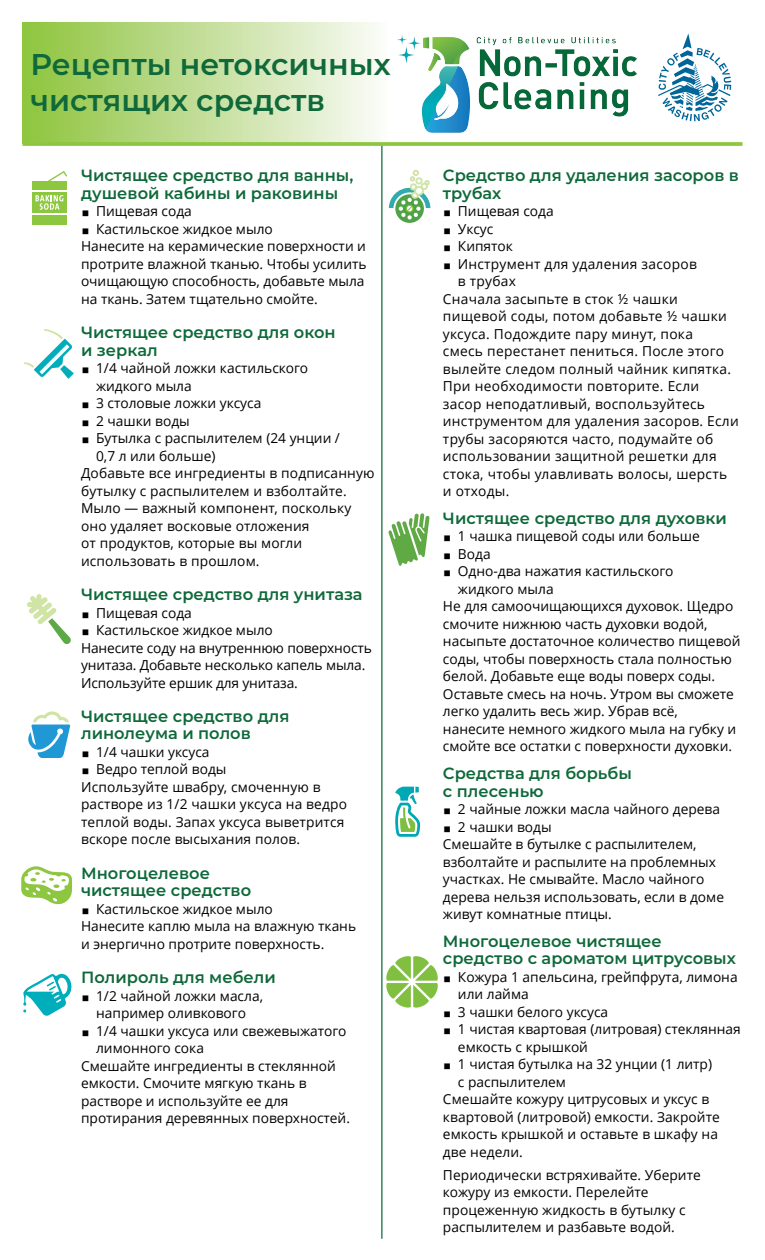
<style>
.page{position:relative;width:765px;height:1260px;background:#fff}
.page>*{position:absolute;margin:0;border:0;box-sizing:border-box;transform-origin:0 0}
.t1{font:600 30px/36px "Montserrat";color:#0f693a}
.subheads{font:600 16.25px/17.5px "Montserrat";color:#0f693a}
.text{font:13.75px/17.5px "Open Sans";color:#000}
.text-2{font:13.75px/17.5px "Open Sans";letter-spacing:.02em;color:#000}
</style>
<div class="page">
<div style="left:22px;top:22px;width:366px;height:122px;background:linear-gradient(to right,#8ec43d,#fbfbf9)"></div>
<img style="left:397px;top:35px;width:240px;height:98px">
<div style="left:32px;top:181px;width:34px;height:8px;background:#8dc63f"></div>
<div style="left:32px;top:215px;width:34px;height:9px;background:#8dc63f"></div>
<div style="left:32px;top:192px;width:34px;height:21px;background:#8dc63f"></div>
<svg style="left:48px;top:171px;width:19px;height:13px"></svg>
<svg style="left:35px;top:195px;width:28px;height:15px"></svg>
<svg style="left:24px;top:329px;width:50px;height:50px"></svg>
<svg style="left:27px;top:594px;width:44px;height:50px"></svg>
<svg style="left:28px;top:711px;width:42px;height:47px"></svg>
<svg style="left:21px;top:866px;width:51px;height:38px"></svg>
<svg style="left:23px;top:974px;width:49px;height:42px"></svg>
<div style="left:387px;top:186px;width:45px;height:45px;border:2px solid #fff;border-radius:50%"></div>
<svg style="left:394px;top:193px;width:31px;height:31px"></svg>
<div style="left:393px;top:192px;width:33px;height:33px;border:2px solid #fff;border-radius:50%"></div>
<svg style="left:387px;top:170px;width:45px;height:50px"></svg>
<svg style="left:388px;top:513px;width:42px;height:53px"></svg>
<svg style="left:395px;top:787px;width:26px;height:50px"></svg>
<svg style="left:386px;top:956px;width:52px;height:52px"></svg>
<hr style="left:381px;top:145px;width:1px;height:1094px;background:#0f693a">
<svg style="left:658px;top:33px;width:73px;height:88px"></svg>
<svg style="left:22px;top:142px;width:720px;height:4px;background:#92c848"></svg>
<p class="t1" style="left:31px;top:45px;width:362px">Рецепты нетоксичных чистящих средств</p>
<p class="subheads" style="left:81px;top:166px;width:274px">Чистящее средство для ванны, душевой кабины и раковины</p>
<p class="text" style="left:81px;top:202px;width:112px">◼ Пищевая сода</p>
<p class="text" style="left:81px;top:220px;width:193px">◼ Кастильское жидкое мыло</p>
<p class="text" style="left:81px;top:237px;width:287px">Нанесите на керамические поверхности и протрите влажной тканью. Чтобы усилить очищающую способность, добавьте мыла на ткань. Затем тщательно смойте.</p>
<p class="subheads" style="left:81px;top:323px;width:256px">Чистящее средство для окон и зеркал</p>
<p class="text" style="left:96px;top:359px;width:214px;text-indent:-15px">◼ 1/4 чайной ложки кастильского жидкого мыла</p>
<p class="text" style="left:81px;top:394px;width:182px">◼ 3 столовые ложки уксуса</p>
<p class="text" style="left:81px;top:412px;width:110px">◼ 2 чашки воды</p>
<p class="text" style="left:96px;top:429px;width:245px;text-indent:-15px">◼ Бутылка с распылителем (24 унции /<br>0,7 л или больше)</p>
<p class="text" style="left:81px;top:464px;width:295px">Добавьте все ингредиенты в подписанную бутылку с распылителем и взболтайте.<br>Мыло — важный компонент, поскольку оно удаляет восковые отложения<br>от продуктов, которые вы могли использовать в прошлом.</p>
<p class="subheads" style="left:81px;top:585px;width:283px">Чистящее средство для унитаза</p>
<p class="text" style="left:81px;top:603px;width:112px">◼ Пищевая сода</p>
<p class="text" style="left:81px;top:621px;width:193px">◼ Кастильское жидкое мыло</p>
<p class="text" style="left:81px;top:638px;width:292px">Нанесите соду на внутреннюю поверхность унитаза. Добавьте несколько капель мыла.<br>Используйте ершик для унитаза.</p>
<p class="subheads" style="left:81px;top:707px;width:210px">Чистящее средство для линолеума и полов</p>
<p class="text" style="left:81px;top:743px;width:130px">◼ 1/4 чашки уксуса</p>
<p class="text" style="left:81px;top:760px;width:147px">◼ Ведро теплой воды</p>
<p class="text" style="left:81px;top:778px;width:267px">Используйте швабру, смоченную в растворе из 1/2 чашки уксуса на ведро теплой воды. Запах уксуса выветрится вскоре после высыхания полов.</p>
<p class="subheads" style="left:81px;top:864px;width:172px">Многоцелевое чистящее средство</p>
<p class="text" style="left:81px;top:900px;width:193px">◼ Кастильское жидкое мыло</p>
<p class="text" style="left:81px;top:917px;width:277px">Нанесите каплю мыла на влажную ткань и энергично протрите поверхность.</p>
<p class="subheads" style="left:81px;top:968px;width:196px">Полироль для мебели</p>
<p class="text" style="left:81px;top:987px;width:183px;text-align:center">◼ 1/2 чайной ложки масла, например оливкового</p>
<p class="text" style="left:96px;top:1022px;width:252px;text-indent:-15px">◼ 1/4 чашки уксуса или свежевыжатого лимонного сока</p>
<p class="text" style="left:81px;top:1057px;width:270px">Смешайте ингредиенты в стеклянной емкости. Смочите мягкую ткань в растворе и используйте ее для протирания деревянных поверхностей.</p>
<p class="subheads" style="left:443px;top:166px;width:297px">Средство для удаления засоров в трубах</p>
<p class="text" style="left:443px;top:202px;width:112px">◼ Пищевая сода</p>
<p class="text" style="left:443px;top:220px;width:52px">◼ Уксус</p>
<p class="text" style="left:443px;top:237px;width:72px">◼ Кипяток</p>
<p class="text-2" style="left:458px;top:255px;width:240px;text-indent:-15px">◼ Инструмент для удаления засоров в трубах</p>
<p class="text-2" style="left:443px;top:290px;width:297px">Сначала засыпьте в сток ½ чашки пищевой соды, потом добавьте ½ чашки уксуса. Подождите пару минут, пока<br>смесь перестанет пениться. После этого вылейте следом полный чайник кипятка.<br>При необходимости повторите. Если засор неподатливый, воспользуйтесь инструментом для удаления засоров. Если трубы засоряются часто, подумайте об использовании защитной решетки для стока, чтобы улавливать волосы, шерсть и отходы.</p>
<p class="subheads" style="left:443px;top:509px;width:285px">Чистящее средство для духовки</p>
<p class="text" style="left:443px;top:527px;width:258px">◼ 1 чашка пищевой соды или больше</p>
<p class="text" style="left:443px;top:545px;width:49px">◼ Вода</p>
<p class="text" style="left:458px;top:562px;width:217px;text-indent:-15px">◼ Одно-два нажатия кастильского жидкого мыла</p>
<p class="text" style="left:443px;top:597px;width:299px">Не для самоочищающихся духовок. Щедро смочите нижнюю часть духовки водой, насыпьте достаточное количество пищевой соды, чтобы поверхность стала полностью белой. Добавьте еще воды поверх соды.<br>Оставьте смесь на ночь. Утром вы сможете легко удалить весь жир. Убрав всё, нанесите немного жидкого мыла на губку и смойте все остатки с поверхности духовки.</p>
<p class="subheads" style="left:443px;top:764px;width:190px">Средства для борьбы с плесенью</p>
<p class="text" style="left:443px;top:800px;width:279px">◼ 2 чайные ложки масла чайного дерева</p>
<p class="text" style="left:443px;top:817px;width:110px">◼ 2 чашки воды</p>
<p class="text" style="left:443px;top:835px;width:283px">Смешайте в бутылке с распылителем, взболтайте и распылите на проблемных участках. Не смывайте. Масло чайного дерева нельзя использовать, если в доме живут комнатные птицы.</p>
<p class="subheads" style="left:443px;top:931px;width:294px">Многоцелевое чистящее средство с ароматом цитрусовых</p>
<p class="text" style="left:458px;top:968px;width:281px;text-indent:-15px">◼ Кожура 1 апельсина, грейпфрута, лимона или лайма</p>
<p class="text" style="left:443px;top:1003px;width:167px">◼ 3 чашки белого уксуса</p>
<p class="text" style="left:458px;top:1020px;width:284px;text-indent:-15px">◼ 1 чистая квартовая (литровая) стеклянная емкость с крышкой</p>
<p class="text" style="left:458px;top:1055px;width:256px;text-indent:-15px">◼ 1 чистая бутылка на 32 унции (1 литр) с распылителем</p>
<p class="text" style="left:443px;top:1090px;width:278px">Смешайте кожуру цитрусовых и уксус в квартовой (литровой) емкости. Закройте емкость крышкой и оставьте в шкафу на две недели.</p>
<p class="text" style="left:443px;top:1166px;width:259px">Периодически встряхивайте. Уберите кожуру из емкости. Перелейте процеженную жидкость в бутылку с распылителем и разбавьте водой.</p>
</div>
